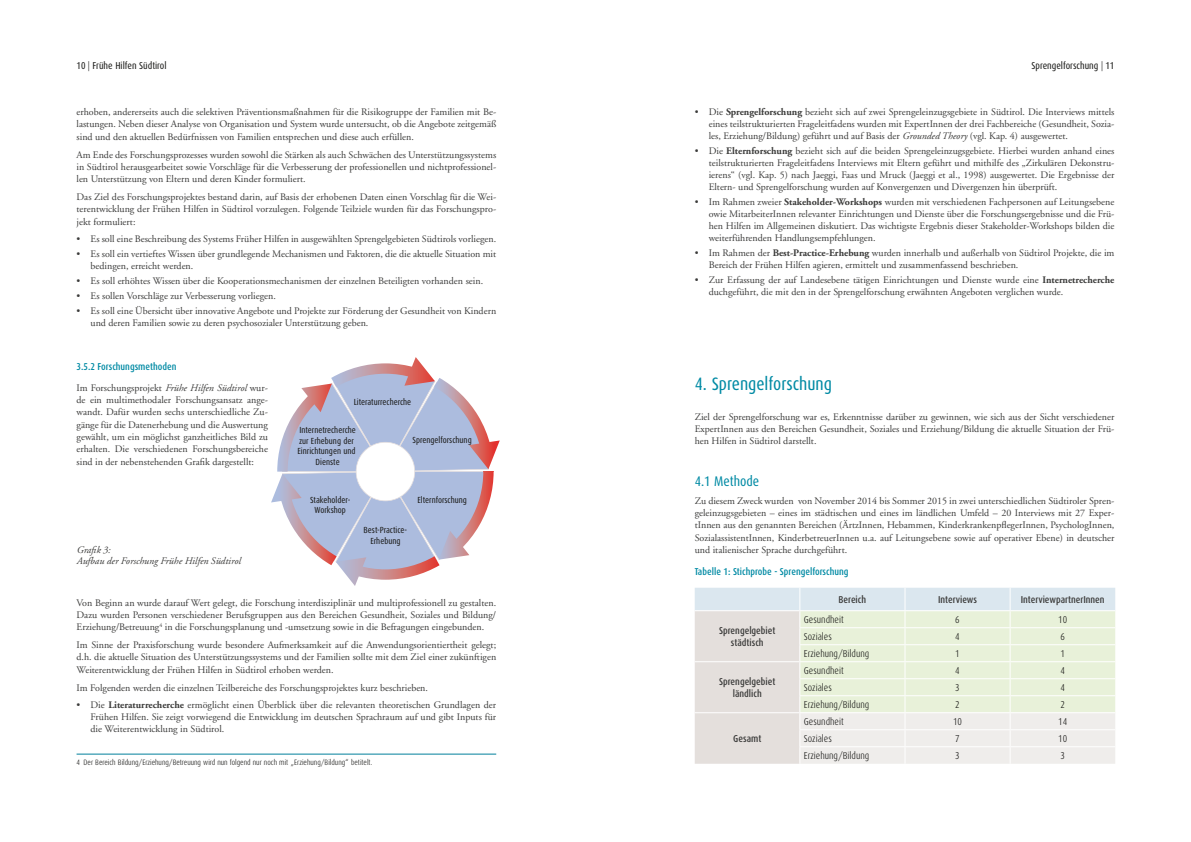
<style>
.page{position:relative;width:1191px;height:842px;background:#fff}
.page>*{position:absolute;margin:0;border:0;box-sizing:border-box;transform-origin:0 0}
.t1{font:18px "Dax Condensed";color:#008aa4}
.t2{font:14px "Dax Condensed";color:#008aa4}
.t3{font:10px/12.3px "Adobe Garamond";color:#3b3b3a;text-align:justify}
.t4{font:300 10px "Dax Condensed";color:#1a1a18}
.t5{font:500 10px/12.3px "Dax Condensed";color:#3b3b3a;text-align:center}
.t6{font:500 10px "Dax Condensed";color:#008aa4}
.t7{font:italic 10px/11px "Adobe Garamond";color:#3b3b3a}
.t8{font:10px "Dax Condensed";color:#1a1a18}
.t9{font:8.8px/10.6px "Dax Condensed";color:#1a1a18;text-align:center}
.t10{font:300 7.8px "Dax Condensed";color:#1a1a18}
.s1{color:#494948}
.s2{font-style:italic}
.s3{font-weight:700}
</style>
<div class="page">
<hr style="left:77px;top:754px;width:419px;height:1px;background:#00809b">
<svg style="left:695px;top:588px;width:420px;height:176px;background:#e8ebe1"></svg>
<svg style="left:271px;top:357px;width:229px;height:229px"></svg>
<p class="t8" style="left:77px;top:60px;width:92px">10 <span class="s1">|</span> Frühe Hilfen Südtirol</p>
<p class="t8" style="left:1031px;top:60px;width:84px">Sprengelforschung <span class="s1">|</span> 11</p>
<p class="t3" style="left:77px;top:106px;width:421px">erhoben, andererseits auch die selektiven Präventionsmaßnahmen für die Risikogruppe der Familien mit Be&shy;lastungen. Neben dieser Analyse von Organisation und System wurde untersucht, ob die Angebote zeitgemäß sind und den aktuellen Bedürfnissen von Familien entsprechen und diese auch erfüllen.</p>
<p class="t3" style="left:77px;top:149px;width:421px">Am Ende des Forschungsprozesses wurden sowohl die Stärken als auch Schwächen des Unterstützungssystems in Südtirol herausgearbeitet sowie Vorschläge für die Verbesserung der professionellen und nichtprofessionel&shy;len Unterstützung von Eltern und deren Kinder formuliert.</p>
<p class="t3" style="left:77px;top:191px;width:421px">Das Ziel des Forschungsprojektes bestand darin, auf Basis der erhobenen Daten einen Vorschlag für die Wei&shy;terentwicklung der Frühen Hilfen in Südtirol vorzulegen. Folgende Teilziele wurden für das Forschungspro&shy;jekt formuliert:</p>
<p class="t3" style="left:77px;top:233px;width:421px">• Es soll eine Beschreibung des Systems Früher Hilfen in ausgewählten Sprengelgebieten Südtirols vorliegen.</p>
<p class="t3" style="left:91px;top:248px;width:407px;line-height:12px;text-indent:-14px">• Es soll ein vertieftes Wissen über grundlegende Mechanismen und Faktoren, die die aktuelle Situation mit bedingen, erreicht werden.</p>
<p class="t3" style="left:77px;top:275px;width:408px">• Es soll erhöhtes Wissen über die Kooperationsmechanismen der einzelnen Beteiligten vorhanden sein.</p>
<p class="t3" style="left:77px;top:290px;width:201px">• Es sollen Vorschläge zur Verbesserung vorliegen.</p>
<p class="t3" style="left:91px;top:305px;width:407px;line-height:12px;text-indent:-14px">• Es soll eine Übersicht über innovative Angebote und Projekte zur Förderung der Gesundheit von Kindern und deren Familien sowie zu deren psychosozialer Unterstützung geben.</p>
<p class="t6" style="left:77px;top:361px;width:101px">3.5.2 Forschungsmethoden</p>
<p class="t3" style="left:77px;top:382px;width:193px">Im Forschungsprojekt <span class="s2">Frühe Hilfen Südtirol</span> wur&shy;de ein multimethodaler Forschungsansatz ange&shy;wandt. Dafür wurden sechs unterschiedliche Zu&shy;gänge für die Datenerhebung und die Auswertung gewählt, um ein möglichst ganzheitliches Bild zu erhalten. Die verschiedenen Forschungsbereiche sind in der nebenstehenden Grafik dargestellt:</p>
<p class="t9" style="left:354px;top:397px;width:59px">Literaturrecherche</p>
<p class="t9" style="left:297px;top:425px;width:60px">Internetrecherche zur Erhebung der<br>Einrichtungen und<br>Dienste</p>
<p class="t9" style="left:412px;top:434px;width:61px">Sprengelforschung</p>
<p class="t9" style="left:310px;top:494px;width:42px">Stakeholder-<br>Workshop</p>
<p class="t9" style="left:417px;top:494px;width:51px">Elternforschung</p>
<p class="t9" style="left:363px;top:525px;width:45px">Best-Practice-<br>Erhebung</p>
<p class="t7" style="left:77px;top:545px;width:165px">Grafik 3:<br>Aufbau der Forschung Frühe Hilfen Südtirol</p>
<p class="t3" style="left:77px;top:596px;width:421px">Von Beginn an wurde darauf Wert gelegt, die Forschung interdisziplinär und multiprofessionell zu gestalten.<br>Dazu wurden Personen verschiedener Berufsgruppen aus den Bereichen Gesundheit, Soziales und Bildung/ Erziehung/Betreuung<sup>4</sup> in die Forschungsplanung und -umsetzung sowie in die Befragungen eingebunden.</p>
<p class="t3" style="left:77px;top:639px;width:421px">Im Sinne der Praxisforschung wurde besondere Aufmerksamkeit auf die Anwendungsorientiertheit gelegt; d.h. die aktuelle Situation des Unterstützungssystems und der Familien sollte mit dem Ziel einer zukünftigen Weiterentwicklung der Frühen Hilfen in Südtirol erhoben werden.</p>
<p class="t3" style="left:77px;top:682px;width:353px">Im Folgenden werden die einzelnen Teilbereiche des Forschungsprojektes kurz beschrieben.</p>
<p class="t3" style="left:91px;top:699px;width:407px;line-height:12px;text-indent:-14px">• Die <span class="s3">Literaturrecherche</span> ermöglicht einen Überblick über die relevanten theoretischen Grundlagen der Frühen Hilfen. Sie zeigt vorwiegend die Entwicklung im deutschen Sprachraum auf und gibt Inputs für die Weiterentwicklung in Südtirol.</p>
<p class="t10" style="left:77px;top:758px;width:297px">4 Der Bereich Bildung/Erziehung/Betreuung wird nun folgend nur noch mit „Erziehung/Bildung“ betitelt.</p>
<p class="t3" style="left:708px;top:106px;width:407px;line-height:12px;text-indent:-14px">• Die <span class="s3">Sprengelforschung</span> bezieht sich auf zwei Sprengeleinzugsgebiete in Südtirol. Die Interviews mittels eines teilstrukturierten Frageleitfadens wurden mit ExpertInnen der drei Fachbereiche (Gesundheit, Sozia&shy;les, Erziehung/Bildung) geführt und auf Basis der <span class="s2">Grounded Theory</span> (vgl. Kap. 4) ausgewertet.</p>
<p class="t3" style="left:708px;top:145px;width:407px;line-height:12px;text-indent:-14px">• Die <span class="s3">Elternforschung</span> bezieht sich auf die beiden Sprengeleinzugsgebiete. Hierbei wurden anhand eines teilstrukturierten Frageleitfadens Interviews mit Eltern geführt und mithilfe des „Zirkulären Dekonstru&shy;ierens“ (vgl. Kap. 5) nach Jaeggi, Faas und Mruck (Jaeggi et al., 1998) ausgewertet. Die Ergebnisse der Eltern- und Sprengelforschung wurden auf Konvergenzen und Divergenzen hin überprüft.</p>
<p class="t3" style="left:708px;top:196px;width:407px;text-indent:-14px">• Im Rahmen zweier <span class="s3">Stakeholder-Workshops</span> wurden mit verschiedenen Fachpersonen auf Leitungsebene owie MitarbeiterInnen relevanter Einrichtungen und Dienste über die Forschungsergebnisse und die Frü&shy;hen Hilfen im Allgemeinen diskutiert. Das wichtigste Ergebnis dieser Stakeholder-Workshops bilden die weiterführenden Handlungsempfehlungen.</p>
<p class="t3" style="left:708px;top:247px;width:407px;line-height:12px;text-indent:-14px">• Im Rahmen der <span class="s3">Best-Practice-Erhebung</span> wurden innerhalb und außerhalb von Südtirol Projekte, die im<br>Bereich der Frühen Hilfen agieren, ermittelt und zusammenfassend beschrieben.</p>
<p class="t3" style="left:708px;top:274px;width:407px;text-indent:-14px">• Zur Erfassung der auf Landesebene tätigen Einrichtungen und Dienste wurde eine <span class="s3">Internetrecherche </span>duchgeführt, die mit den in der Sprengelforschung erwähnten Angeboten verglichen wurde.</p>
<h1 class="t1" style="left:694px;top:374px;width:139px">4. Sprengelforschung</h1>
<p class="t3" style="left:694px;top:411px;width:421px">Ziel der Sprengelforschung war es, Erkenntnisse darüber zu gewinnen, wie sich aus der Sicht verschiedener ExpertInnen aus den Bereichen Gesundheit, Soziales und Erziehung/Bildung die aktuelle Situation der Frü&shy;hen Hilfen in Südtirol darstellt.</p>
<h2 class="t2" style="left:694px;top:473px;width:66px">4.1 Methode</h2>
<p class="t3" style="left:694px;top:495px;width:421px">Zu diesem Zweck wurden von November 2014 bis Sommer 2015 in zwei unterschiedlichen Südtiroler Spren&shy;geleinzugsgebieten – eines im städtischen und eines im ländlichen Umfeld – 20 Interviews mit 27 Exper&shy;tInnen aus den genannten Bereichen (ÄrtzInnen, Hebammen, KinderkrankenpflegerInnen, PsychologInnen, SozialassistentInnen, KinderbetreuerInnen u.a. auf Leitungsebene sowie auf operativer Ebene) in deutscher und italienischer Sprache durchgeführt.</p>
<p class="t6" style="left:694px;top:566px;width:155px">Tabelle 1: Stichprobe - Sprengelforschung</p>
<p class="t5" style="left:838px;top:594px;width:29px">Bereich</p>
<p class="t5" style="left:938px;top:594px;width:40px">Interviews</p>
<p class="t5" style="left:1020px;top:594px;width:85px">InterviewpartnerInnen</p>
<p class="t5" style="left:719px;top:624px;width:58px">Sprengelgebiet städtisch</p>
<p class="t4" style="left:804px;top:614px;width:41px">Gesundheit</p>
<p class="t4" style="left:955px;top:614px;width:6px">6</p>
<p class="t4" style="left:1058px;top:614px;width:10px">10</p>
<p class="t4" style="left:804px;top:631px;width:29px">Soziales</p>
<p class="t4" style="left:955px;top:631px;width:6px">4</p>
<p class="t4" style="left:1060px;top:631px;width:6px">6</p>
<p class="t4" style="left:804px;top:648px;width:67px">Erziehung/Bildung</p>
<p class="t4" style="left:955px;top:648px;width:6px">1</p>
<p class="t4" style="left:1060px;top:648px;width:6px">1</p>
<p class="t5" style="left:719px;top:675px;width:58px">Sprengelgebiet ländlich</p>
<p class="t5" style="left:733px;top:733px;width:30px">Gesamt</p>
<p class="t4" style="left:804px;top:665px;width:41px">Gesundheit</p>
<p class="t4" style="left:955px;top:665px;width:6px">4</p>
<p class="t4" style="left:1060px;top:665px;width:6px">4</p>
<p class="t4" style="left:804px;top:682px;width:29px">Soziales</p>
<p class="t4" style="left:955px;top:682px;width:6px">3</p>
<p class="t4" style="left:1060px;top:682px;width:6px">4</p>
<p class="t4" style="left:804px;top:699px;width:67px">Erziehung/Bildung</p>
<p class="t4" style="left:955px;top:699px;width:6px">2</p>
<p class="t4" style="left:1060px;top:699px;width:6px">2</p>
<p class="t4" style="left:804px;top:716px;width:41px">Gesundheit</p>
<p class="t4" style="left:953px;top:716px;width:10px">10</p>
<p class="t4" style="left:1058px;top:716px;width:10px">14</p>
<p class="t4" style="left:804px;top:733px;width:29px">Soziales</p>
<p class="t4" style="left:955px;top:733px;width:6px">7</p>
<p class="t4" style="left:1058px;top:733px;width:10px">10</p>
<p class="t4" style="left:804px;top:750px;width:67px">Erziehung/Bildung</p>
<p class="t4" style="left:955px;top:750px;width:6px">3</p>
<p class="t4" style="left:1060px;top:750px;width:6px">3</p>
</div>
